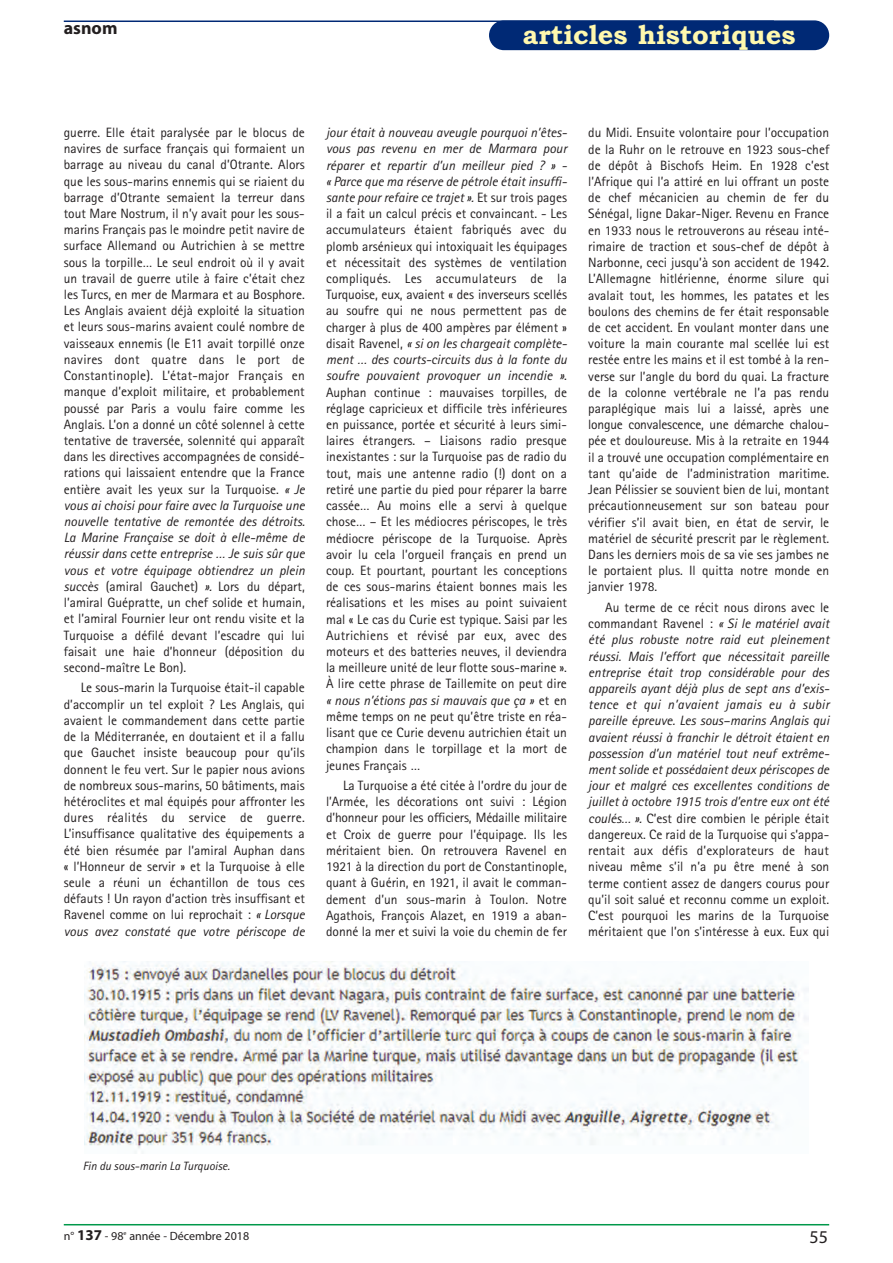
<style>
.page{position:relative;width:893px;height:1263px;background:#fff}
.page>*{position:absolute;margin:0;border:0;box-sizing:border-box;transform-origin:0 0}
.t1{font:700 27px "Bookman Old Style";color:#fff8ae}
.t2{font:700 18px "Myriad";color:#231f20}
.t3{font:18px "Myriad";color:#231f20}
.t4{font:13.5px/16.2px "Rotis Sans Serif";color:#231f20;text-align:justify}
.t5{font:italic 13.5px/16.2px "Rotis Sans Serif";color:#231f20;text-align:justify}
.t6{font:12px "Myriad";color:#231f20}
.t7{font:italic 12px "Rotis Sans Serif";color:#231f20}
.s1{font-style:italic}
.s2{font-style:normal}
.s3{font-weight:700;font-size:15px}
</style>
<div class="page">
<hr style="left:64px;top:1224px;width:765px;height:1px;background:#00984a">
<hr style="left:64px;top:21px;width:710px;height:1px;background:#002975">
<div style="left:489px;top:20px;width:340px;height:30px;background:#002975;border-radius:15px"></div>
<img style="left:84px;top:961px;width:725px;height:192px">
<h2 class="t2" style="left:64px;top:21px;width:55px">asnom</h2>
<h1 class="t1" style="left:523px;top:19px;width:274px">articles historiques</h1>
<p class="t4" style="left:64px;top:126px;width:243px">guerre. Elle était paralysée par le blocus de navires de surface français qui formaient un barrage au niveau du canal d’Otrante. Alors que les sous-marins ennemis qui se riaient du barrage d’Otrante semaient la terreur dans tout Mare Nostrum, il n’y avait pour les sous&shy;marins Français pas le moindre petit navire de surface Allemand ou Autrichien à se mettre sous la torpille… Le seul endroit où il y avait un travail de guerre utile à faire c’était chez les Turcs, en mer de Marmara et au Bosphore.<br>Les Anglais avaient déjà exploité la situation et leurs sous-marins avaient coulé nombre de vaisseaux ennemis (le E11 avait torpillé onze navires dont quatre dans le port de Constantinople). L’état-major Français en manque d’exploit militaire, et probablement poussé par Paris a voulu faire comme les Anglais. L’on a donné un côté solennel à cette tentative de traversée, solennité qui apparaît dans les directives accompagnées de considé&shy;rations qui laissaient entendre que la France entière avait les yeux sur la Turquoise. <span class="s1">« Je vous ai choisi pour faire avec la Turquoise une nouvelle tentative de remontée des détroits.<br>La Marine Française se doit à elle-même de réussir dans cette entreprise … Je suis sûr que vous et votre équipage obtiendrez un plein succès</span> (amiral Gauchet) <span class="s1">».</span> Lors du départ, l’amiral Guépratte, un chef solide et humain, et l’amiral Fournier leur ont rendu visite et la Turquoise a défilé devant l’escadre qui lui faisait une haie d’honneur (déposition du second-maître Le Bon).</p>
<p class="t4" style="left:64px;top:681px;width:243px;text-indent:17px">Le sous-marin la Turquoise était-il capable d’accomplir un tel exploit ? Les Anglais, qui avaient le commandement dans cette partie de la Méditerranée, en doutaient et il a fallu que Gauchet insiste beaucoup pour qu’ils donnent le feu vert. Sur le papier nous avions de nombreux sous-marins, 50 bâtiments, mais hétéroclites et mal équipés pour affronter les dures réalités du service de guerre.<br>L’insuffisance qualitative des équipements a été bien résumée par l’amiral Auphan dans « l’Honneur de servir » et la Turquoise à elle seule a réuni un échantillon de tous ces défauts ! Un rayon d’action très insuffisant et Ravenel comme on lui reprochait : <span class="s1">« Lorsque vous avez constaté que votre périscope de</span></p>
<p class="t4" style="left:326px;top:126px;width:243px"><span class="s1">jour était à nouveau aveugle pourquoi n’êtes&shy;vous pas revenu en mer de Marmara pour réparer et repartir d’un meilleur pied ? » - « Parce que ma réserve de pétrole était insuffi&shy;sante pour refaire ce trajet ».</span> Et sur trois pages il a fait un calcul précis et convaincant. - Les accumulateurs étaient fabriqués avec du plomb arsénieux qui intoxiquait les équipages et nécessitait des systèmes de ventilation compliqués. Les accumulateurs de la Turquoise, eux, avaient « des inverseurs scellés au soufre qui ne nous permettent pas de charger à plus de 400 ampères par élément » disait Ravenel, <span class="s1">« si on les chargeait complète&shy;ment … des courts-circuits dus à la fonte du soufre pouvaient provoquer un incendie »</span>.<br>Auphan continue : mauvaises torpilles, de réglage capricieux et difficile très inférieures en puissance, portée et sécurité à leurs simi&shy;laires étrangers. – Liaisons radio presque inexistantes : sur la Turquoise pas de radio du tout, mais une antenne radio (!) dont on a retiré une partie du pied pour réparer la barre cassée… Au moins elle a servi à quelque chose… – Et les médiocres périscopes, le très médiocre périscope de la Turquoise. Après avoir lu cela l’orgueil français en prend un coup. Et pourtant, pourtant les conceptions de ces sous-marins étaient bonnes mais les réalisations et les mises au point suivaient mal « Le cas du Curie est typique. Saisi par les Autrichiens et révisé par eux, avec des moteurs et des batteries neuves, il deviendra la meilleure unité de leur flotte sous-marine ».<br>À lire cette phrase de Taillemite on peut dire <span class="s1">« nous n’étions pas si mauvais que ça »</span> et en même temps on ne peut qu’être triste en réa&shy;lisant que ce Curie devenu autrichien était un champion dans le torpillage et la mort de jeunes Français …</p>
<p class="t4" style="left:326px;top:779px;width:243px;text-indent:17px">La Turquoise a été citée à l’ordre du jour de l’Armée, les décorations ont suivi : Légion d’honneur pour les officiers, Médaille militaire et Croix de guerre pour l’équipage. Ils les méritaient bien. On retrouvera Ravenel en 1921 à la direction du port de Constantinople, quant à Guérin, en 1921, il avait le comman&shy;dement d’un sous-marin à Toulon. Notre Agathois, François Alazet, en 1919 a aban&shy;donné la mer et suivi la voie du chemin de fer</p>
<p class="t4" style="left:588px;top:126px;width:243px">du Midi. Ensuite volontaire pour l’occupation de la Ruhr on le retrouve en 1923 sous-chef de dépôt à Bischofs Heim. En 1928 c’est l’Afrique qui l’a attiré en lui offrant un poste de chef mécanicien au chemin de fer du Sénégal, ligne Dakar-Niger. Revenu en France en 1933 nous le retrouverons au réseau inté&shy;rimaire de traction et sous-chef de dépôt à Narbonne, ceci jusqu’à son accident de 1942.<br>L’Allemagne hitlérienne, énorme silure qui avalait tout, les hommes, les patates et les boulons des chemins de fer était responsable de cet accident. En voulant monter dans une voiture la main courante mal scellée lui est restée entre les mains et il est tombé à la ren&shy;verse sur l’angle du bord du quai. La fracture de la colonne vertébrale ne l’a pas rendu paraplégique mais lui a laissé, après une longue convalescence, une démarche chalou&shy;pée et douloureuse. Mis à la retraite en 1944 il a trouvé une occupation complémentaire en tant qu’aide de l’administration maritime.<br>Jean Pélissier se souvient bien de lui, montant précautionneusement sur son bateau pour vérifier s’il avait bien, en état de servir, le matériel de sécurité prescrit par le règlement.<br>Dans les derniers mois de sa vie ses jambes ne le portaient plus. Il quitta notre monde en janvier 1978.</p>
<p class="t5" style="left:588px;top:600px;width:243px;text-indent:17px"><span class="s2">Au terme de ce récit nous dirons avec le commandant Ravenel :</span> « Si le matériel avait été plus robuste notre raid eut pleinement réussi. Mais l’effort que nécessitait pareille entreprise était trop considérable pour des appareils ayant déjà plus de sept ans d’exis&shy;tence et qui n’avaient jamais eu à subir pareille épreuve. Les sous–marins Anglais qui avaient réussi à franchir le détroit étaient en possession d’un matériel tout neuf extrême&shy;ment solide et possédaient deux périscopes de jour et malgré ces excellentes conditions de juillet à octobre 1915 trois d’entre eux ont été coulés… ». <span class="s2">C’est dire combien le périple était dangereux. Ce raid de la Turquoise qui s’appa&shy;rentait aux défis d’explorateurs de haut niveau même s’il n’a pu être mené à son terme contient assez de dangers courus pour qu’il soit salué et reconnu comme un exploit.<br>C’est pourquoi les marins de la Turquoise méritaient que l’on s’intéresse à eux. Eux qui</span></p>
<p class="t7" style="left:83px;top:1162px;width:149px">Fin du sous-marin La Turquoise.</p>
<p class="t6" style="left:64px;top:1231px;width:187px">n° <span class="s3">137</span> - 98<sup>e</sup> année - Décembre 2018</p>
<h2 class="t3" style="left:809px;top:1230px;width:20px">55</h2>
</div>
